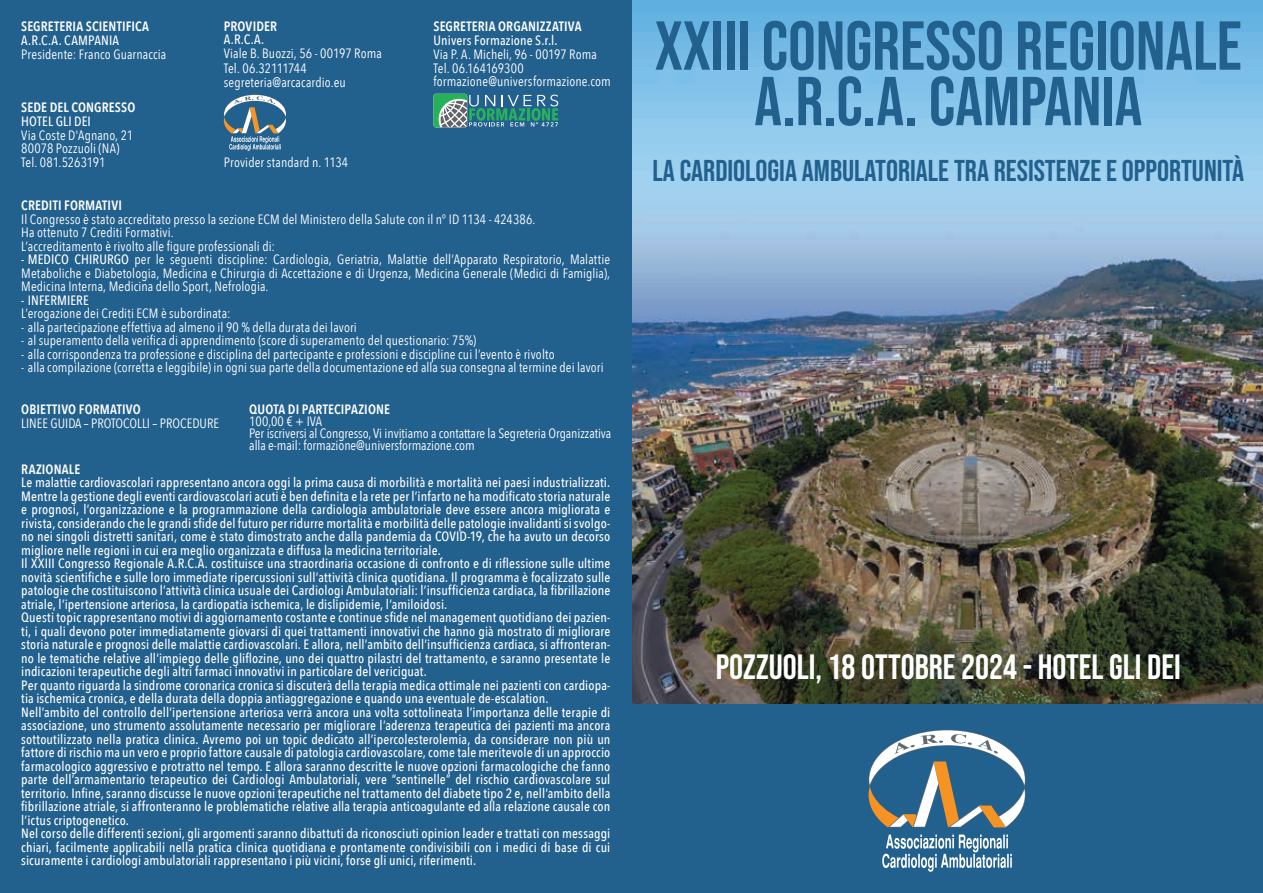
<style>
.page{position:relative;width:1263px;height:893px;background:#fff}
.page>*{position:absolute;margin:0;border:0;box-sizing:border-box;transform-origin:0 0}
.t1{font:69px/55.5px "Bebas Neue";color:#22608e;text-align:center}
.t2{font:34.95px "Bebas Neue";color:#fff}
.t3{font:30px "Bebas Neue";color:#22608e}
.t4{font:500 13.5px/13.5px "Avenir Next Condensed";letter-spacing:.01em;color:#fff}
.t5{font:13.5px/13.5px "Avenir Next Condensed";letter-spacing:.005em;color:#fff}
.t6{font:600 13.5px "Avenir Next Condensed";letter-spacing:.01em;color:#fff}
.s1{font-weight:500}
</style>
<div class="page">
<img style="left:631px;top:0;width:632px;height:704px">
<div style="left:631px;top:704px;width:632px;height:189px;background:#22608e"></div>
<div style="left:0;top:0;width:631px;height:893px;background:#22608e"></div>
<svg style="left:868px;top:730px;width:157px;height:97px"></svg>
<svg style="left:882px;top:834px;width:130px;height:38px"></svg>
<svg style="left:433px;top:94px;width:125px;height:33px"></svg>
<svg style="left:224px;top:95px;width:62px;height:56px"></svg>
<p class="t6" style="left:21px;top:14px;width:129px">SEGRETERIA SCIENTIFICA</p>
<p class="t4" style="left:21px;top:33px;width:99px">A.R.C.A. CAMPANIA</p>
<p class="t5" style="left:21px;top:47px;width:147px">Presidente: Franco Guarnaccia</p>
<p class="t6" style="left:21px;top:96px;width:116px">SEDE DEL CONGRESSO</p>
<p class="t4" style="left:21px;top:115px;width:71px">HOTEL GLI DEI</p>
<p class="t5" style="left:21px;top:128px;width:113px">Via Coste D'Agnano, 21<br>80078 Pozzuoli (NA)<br>Tel. 081.5263191</p>
<p class="t6" style="left:224px;top:14px;width:55px">PROVIDER</p>
<p class="t4" style="left:224px;top:33px;width:42px">A.R.C.A.</p>
<p class="t5" style="left:224px;top:46px;width:159px;line-height:14.1px">Viale B. Buozzi, 56 - 00197 Roma<br>Tel. 06.32111744 segreteria@arcacardio.eu</p>
<p class="t5" style="left:224px;top:155px;width:126px">Provider standard n. 1134</p>
<p class="t6" style="left:433px;top:14px;width:149px">SEGRETERIA ORGANIZZATIVA</p>
<p class="t4" style="left:433px;top:33px;width:125px">Univers Formazione S.r.l.</p>
<p class="t5" style="left:433px;top:47px;width:179px">Via P. A. Micheli, 96 - 00197 Roma<br>Tel. 06.164169300 formazione@universformazione.com</p>
<p class="t6" style="left:21px;top:193px;width:102px">CREDITI FORMATIVI</p>
<p class="t5" style="left:21px;top:212px;width:516px">Il Congresso è stato accreditato presso la sezione ECM del Ministero della Salute con il n° ID 1134 - 424386.<br>Ha ottenuto 7 Crediti Formativi.<br>L’accreditamento è rivolto alle figure professionali di:</p>
<p class="t5" style="left:21px;top:252px;width:590px;text-align:justify"><span class="s1">- MEDICO CHIRURGO</span> per le seguenti discipline: Cardiologia, Geriatria, Malattie dell’Apparato Respiratorio, Malattie Metaboliche e Diabetologia, Medicina e Chirurgia di Accettazione e di Urgenza, Medicina Generale (Medici di Famiglia), Medicina Interna, Medicina dello Sport, Nefrologia.</p>
<p class="t4" style="left:21px;top:293px;width:69px">- INFERMIERE</p>
<p class="t5" style="left:21px;top:306px;width:211px">L’erogazione dei Crediti ECM è subordinata:</p>
<p class="t5" style="left:21px;top:320px;width:337px">- alla partecipazione effettiva ad almeno il 90 % della durata dei lavori</p>
<p class="t5" style="left:21px;top:333px;width:457px">- al superamento della verifica di apprendimento (score di superamento del questionario: 75%)</p>
<p class="t5" style="left:21px;top:347px;width:535px">- alla corrispondenza tra professione e disciplina del partecipante e professioni e discipline cui l’evento è rivolto</p>
<p class="t5" style="left:21px;top:360px;width:584px">- alla compilazione (corretta e leggibile) in ogni sua parte della documentazione ed alla sua consegna al termine dei lavori</p>
<p class="t6" style="left:21px;top:397px;width:121px">OBIETTIVO FORMATIVO</p>
<p class="t5" style="left:21px;top:416px;width:199px">LINEE GUIDA – PROTOCOLLI – PROCEDURE</p>
<p class="t6" style="left:249px;top:397px;width:142px">QUOTA DI PARTECIPAZIONE</p>
<p class="t5" style="left:249px;top:415px;width:364px;line-height:12px">100,00 € + IVA<br>Per iscriversi al Congresso, Vi invitiamo a contattare la Segreteria Organizzativa alla e-mail: formazione@universformazione.com</p>
<p class="t6" style="left:21px;top:457px;width:61px">RAZIONALE</p>
<p class="t4" style="left:21px;top:476px;width:591px">Le malattie cardiovascolari rappresentano ancora oggi la prima causa di morbilità e mortalità nei paesi industrializzati.<br>Mentre la gestione degli eventi cardiovascolari acuti è ben definita e la rete per l’infarto ne ha modificato storia naturale e prognosi, l’organizzazione e la programmazione della cardiologia ambulatoriale deve essere ancora migliorata e rivista, considerando che le grandi sfide del futuro per ridurre mortalità e morbilità delle patologie invalidanti si svolgo&shy;no nei singoli distretti sanitari, come è stato dimostrato anche dalla pandemia da COVID-19, che ha avuto un decorso migliore nelle regioni in cui era meglio organizzata e diffusa la medicina territoriale.<br>Il XXIII Congresso Regionale A.R.C.A. costituisce una straordinaria occasione di confronto e di riflessione sulle ultime novità scientifiche e sulle loro immediate ripercussioni sull’attività clinica quotidiana. Il programma è focalizzato sulle patologie che costituiscono l’attività clinica usuale dei Cardiologi Ambulatoriali: l’insufficienza cardiaca, la fibrillazione atriale, l’ipertensione arteriosa, la cardiopatia ischemica, le dislipidemie, l’amiloidosi.<br>Questi topic rappresentano motivi di aggiornamento costante e continue sfide nel management quotidiano dei pazien&shy;ti, i quali devono poter immediatamente giovarsi di quei trattamenti innovativi che hanno già mostrato di migliorare storia naturale e prognosi delle malattie cardiovascolari. E allora, nell’ambito dell’insufficienza cardiaca, si affronteran&shy;no le tematiche relative all’impiego delle gliflozine, uno dei quattro pilastri del trattamento, e saranno presentate le indicazioni terapeutiche degli altri farmaci innovativi in particolare del vericiguat.<br>Per quanto riguarda la sindrome coronarica cronica si discuterà della terapia medica ottimale nei pazienti con cardiopa&shy;tia ischemica cronica, e della durata della doppia antiaggregazione e quando una eventuale de-escalation.<br>Nell’ambito del controllo dell’ipertensione arteriosa verrà ancora una volta sottolineata l’importanza delle terapie di associazione, uno strumento assolutamente necessario per migliorare l’aderenza terapeutica dei pazienti ma ancora sottoutilizzato nella pratica clinica. Avremo poi un topic dedicato all’ipercolesterolemia, da considerare non più un fattore di rischio ma un vero e proprio fattore causale di patologia cardiovascolare, come tale meritevole di un approccio farmacologico aggressivo e protratto nel tempo. E allora saranno descritte le nuove opzioni farmacologiche che fanno parte dell’armamentario terapeutico dei Cardiologi Ambulatoriali, vere “sentinelle” del rischio cardiovascolare sul territorio. Infine, saranno discusse le nuove opzioni terapeutiche nel trattamento del diabete tipo 2 e, nell’ambito della fibrillazione atriale, si affronteranno le problematiche relative alla terapia anticoagulante ed alla relazione causale con l’ictus criptogenetico.<br>Nel corso delle differenti sezioni, gli argomenti saranno dibattuti da riconosciuti opinion leader e trattati con messaggi chiari, facilmente applicabili nella pratica clinica quotidiana e prontamente condivisibili con i medici di base di cui sicuramente i cardiologi ambulatoriali rappresentano i più vicini, forse gli unici, riferimenti.</p>
<h1 class="t1" style="left:655px;top:17px;width:588px">XXIII CONGRESSO REGIONALE<br>A.R.C.A. CAMPANIA</h1>
<h3 class="t3" style="left:652px;top:153px;width:593px">LA CARDIOLOGIA AMBULATORIALE TRA RESISTENZE E OPPORTUNITÀ</h3>
<h2 class="t2" style="left:716px;top:647px;width:467px">POZZUOLI, 18 OTTOBRE 2024 - HOTEL GLI DEI</h2>
</div>
